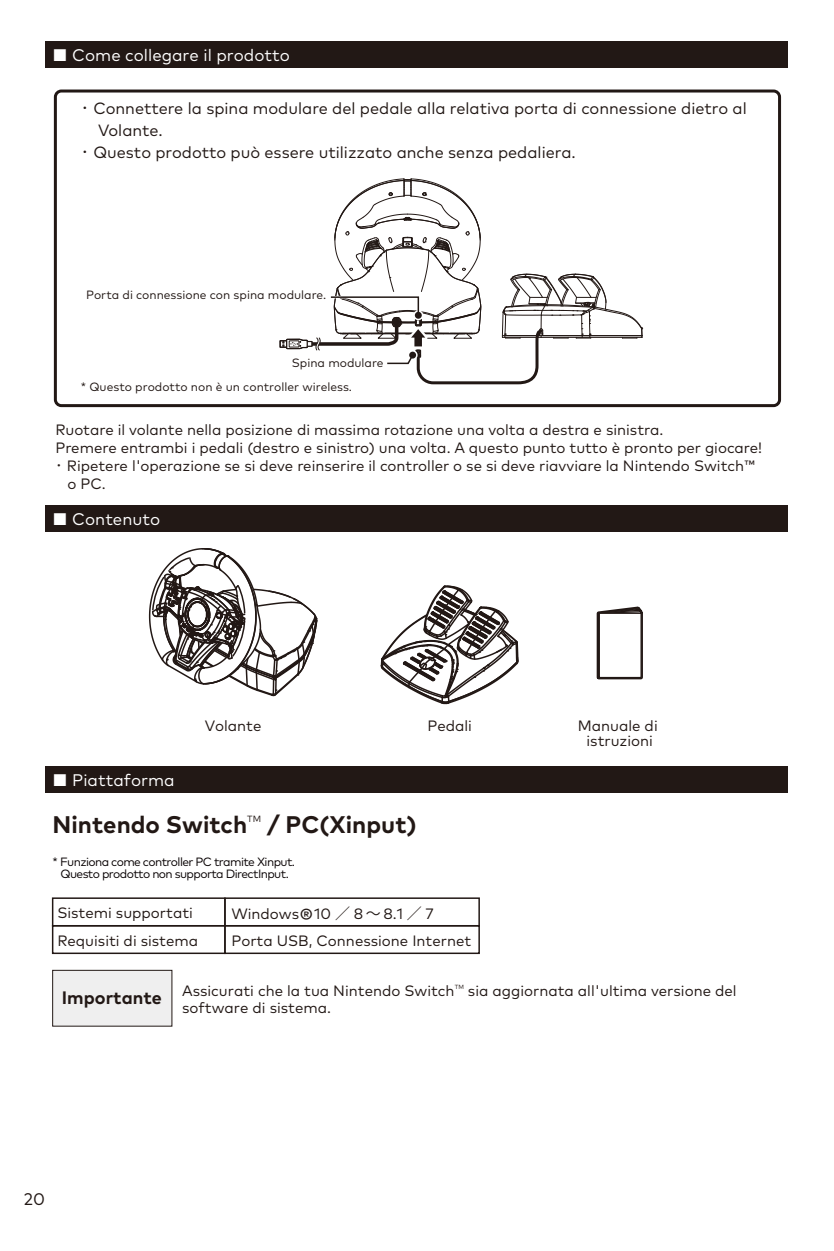
<style>
.page{position:relative;width:834px;height:1251px;background:#fff}
.page>*{position:absolute;margin:0;border:0;box-sizing:border-box;transform-origin:0 0}
.t1{font:700 24px "Mark OT";color:#221815}
.t2{font:700 18px "Mark OT";color:#221815}
.t3{font:16.8px "Mark OT";color:#fff}
.t4{font:16.8px "Mark OT";color:#221815}
.t5{font:16.2px "Mark OT";color:#221815}
.t6{font:15px/15px "Mark OT";color:#221815;text-align:center}
.t7{font:12px "Mark OT";color:#221815}
.t8{font:12px/12px "Mark OT";letter-spacing:-.05em;color:#070002;text-align:center}
.t9{font:9px "Mark OT";color:#221815}
.t10{font:6px "Mark OT";color:#221815}
.s1{font-family:"SST Jp Pro"}
.s2{font-size:27px}
.s3{font-family:"Koz Go Pro"}
</style>
<div class="page">
<div style="left:45px;top:41px;width:742px;height:27px;background:#221815"></div>
<div style="left:54px;top:89px;width:726px;height:318px;border:3px solid #221815;border-radius:6px"></div>
<div style="left:45px;top:505px;width:742px;height:26px;background:#221815"></div>
<div style="left:45px;top:765px;width:742px;height:27px;background:#221815"></div>
<div style="left:52px;top:897px;width:174px;height:29px;border:2px solid #221815"></div>
<div style="left:224px;top:897px;width:256px;height:29px;border:2px solid #221815"></div>
<div style="left:52px;top:924px;width:174px;height:29px;border:2px solid #221815"></div>
<div style="left:224px;top:924px;width:256px;height:29px;border:2px solid #221815"></div>
<div style="left:52px;top:969px;width:120px;height:57px;background:#efefef;border:1px solid #221815"></div>
<svg style="left:596px;top:606px;width:47px;height:74px"></svg>
<div style="left:598px;top:612px;width:43px;height:66px;background:#fff;border:1px solid #221815"></div>
<svg style="left:279px;top:178px;width:363px;height:207px"></svg>
<div style="left:415px;top:312px;width:6px;height:7px;background:#221815;border-radius:50%"></div>
<svg style="left:148px;top:548px;width:170px;height:149px"></svg>
<svg style="left:380px;top:585px;width:139px;height:119px"></svg>
<p class="t3" style="left:53px;top:45px;width:239px">■ Come collegare il prodotto</p>
<p class="t5" style="left:77px;top:98px;width:671px"><span class="s1">・</span> Connettere la spina modulare del pedale alla relativa porta di connessione dietro al</p>
<p class="t5" style="left:98px;top:120px;width:66px">Volante.</p>
<p class="t5" style="left:77px;top:142px;width:500px"><span class="s1">・</span> Questo prodotto può essere utilizzato anche senza pedaliera.</p>
<p class="t7" style="left:86px;top:287px;width:241px">Porta di connessione con spina modulare.</p>
<p class="t7" style="left:292px;top:355px;width:93px">Spina modulare</p>
<p class="t7" style="left:81px;top:379px;width:273px">* Questo prodotto non è un controller wireless.</p>
<p class="t6" style="left:55px;top:422px;width:609px">Ruotare il volante nella posizione di massima rotazione una volta a destra e sinistra.</p>
<p class="t6" style="left:55px;top:440px;width:708px">Premere entrambi i pedali (destro e sinistro) una volta. A questo punto tutto è pronto per giocare!</p>
<p class="t6" style="left:52px;top:458px;width:704px"><span class="s1">・</span> Ripetere l'operazione se si deve reinserire il controller o se si deve riavviare la Nintendo Switch™</p>
<p class="t6" style="left:67px;top:476px;width:40px">o PC.</p>
<p class="t3" style="left:53px;top:508px;width:109px">■ Contenuto</p>
<p class="t3" style="left:53px;top:769px;width:123px">■ Piattaforma</p>
<p class="t6" style="left:205px;top:718px;width:58px">Volante</p>
<p class="t6" style="left:427px;top:718px;width:46px">Pedali</p>
<h1 class="t1" style="left:53px;top:809px;width:196px">Nintendo Switch</h1>
<p class="t9" style="left:247px;top:813px;width:15px">TM</p>
<h1 class="t1" style="left:267px;top:809px;width:151px">/ PC(Xinput)</h1>
<p class="t8" style="left:53px;top:855px;width:244px">* Funziona come controller PC tramite Xinput.<br>Questo prodotto non supporta DirectInput.</p>
<p class="t6" style="left:57px;top:898px;width:142px;line-height:27.6px;text-align:left">Sistemi supportati<br>Requisiti di sistema</p>
<p class="t6" style="left:231px;top:905px;width:204px">Windows<span class="s2">®</span>10 <span class="s3">／</span> 8 <span class="s3">～</span> 8.1 <span class="s3">／</span> 7</p>
<p class="t6" style="left:231px;top:932px;width:241px">Porta USB, Connessione Internet</p>
<p class="t6" style="left:577px;top:718px;width:81px">Manuale di istruzioni</p>
<p class="t2" style="left:62px;top:985px;width:101px">Importante</p>
<p class="t6" style="left:182px;top:982px;width:274px">Assicurati che la tua Nintendo Switch</p>
<p class="t10" style="left:454px;top:983px;width:11px">TM</p>
<p class="t6" style="left:468px;top:982px;width:270px">sia aggiornata all'ultima versione del</p>
<p class="t6" style="left:182px;top:999px;width:150px">software di sistema.</p>
<p class="t4" style="left:24px;top:1188px;width:23px">20</p>
</div>
